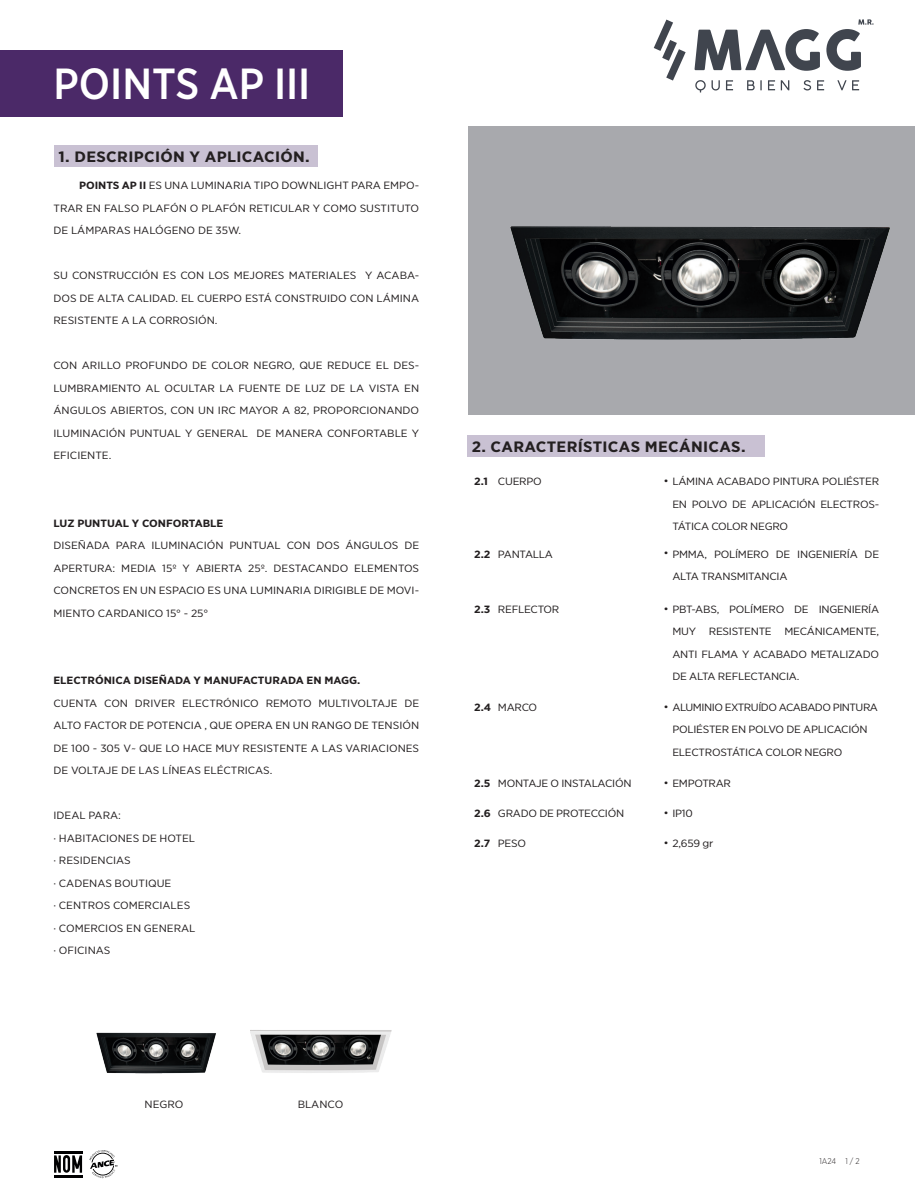
<style>
.page{position:relative;width:915px;height:1191px;background:#fff}
.page>*{position:absolute;margin:0;border:0;box-sizing:border-box;transform-origin:0 0}
.t1{font:500 43.5px "Gotham Narrow";color:#fff}
.t2{font:700 15px "Gotham Narrow";letter-spacing:.02em;color:#231f20;scale:1.14 1}
.t3{font:10.5px/22.5px "Gotham Narrow";letter-spacing:-.02em;color:#231f20;text-align:justify;scale:1.14 1}
.t4{font:10.5px "Gotham Narrow";color:#231f20;scale:1.14 1}
.t5{font:700 10.5px "Gotham Narrow";color:#231f20;scale:1.14 1}
.t6{font:10.5px "Gotham Narrow";letter-spacing:-.04em;color:#231f20;scale:1.14 1}
.t7{font:700 9px "Gotham Narrow";color:#231f20;scale:1.14 1}
.t8{font:300 8.25px "Gotham Narrow";color:#231f20}
.s1{font-weight:700}
</style>
<div class="page">
<div style="left:0;top:50px;width:343px;height:67px;background:#4b2968"></div>
<svg style="left:653px;top:20px;width:32px;height:61px"></svg>
<svg style="left:694px;top:29px;width:125px;height:42px"></svg>
<svg style="left:826px;top:19px;width:47px;height:52px"></svg>
<svg style="left:695px;top:80px;width:10px;height:12px"></svg>
<svg style="left:711px;top:80px;width:8px;height:10px"></svg>
<svg style="left:726px;top:80px;width:6px;height:10px"></svg>
<svg style="left:747px;top:80px;width:7px;height:10px"></svg>
<svg style="left:768px;top:80px;width:6px;height:10px"></svg>
<svg style="left:780px;top:80px;width:9px;height:10px"></svg>
<svg style="left:803px;top:80px;width:7px;height:10px"></svg>
<svg style="left:817px;top:80px;width:6px;height:10px"></svg>
<svg style="left:837px;top:80px;width:21px;height:10px"></svg>
<div style="left:468px;top:126px;width:446px;height:288px;background:#a8a9ad"></div>
<svg style="left:89px;top:1150px;width:29px;height:28px"></svg>
<hr style="left:54px;top:1150px;width:28px;height:3px;background:#000001">
<hr style="left:54px;top:1175px;width:28px;height:2px;background:#000001">
<svg style="left:54px;top:1155px;width:28px;height:17px"></svg>
<div style="left:54px;top:146px;width:264px;height:21px;background:#c9c1d3"></div>
<div style="left:467px;top:435px;width:298px;height:21px;background:#c9c1d3"></div>
<img style="left:510px;top:226px;width:380px;height:114px">
<img style="left:250px;top:1030px;width:142px;height:43px">
<img style="left:96px;top:1032px;width:120px;height:42px">
<h1 class="t1" style="left:54px;top:56px;width:258px">POINTS AP III</h1>
<p class="t2" style="left:59px;top:147px;width:222px">1. DESCRIPCIÓN Y APLICACIÓN.</p>
<p class="t3" style="left:53px;top:174px;width:322px;text-indent:25px"><span class="s1">POINTS AP II</span> ES UNA LUMINARIA TIPO DOWNLIGHT PARA EMPO-TRAR EN FALSO PLAFÓN O PLAFÓN RETICULAR Y COMO SUSTITUTO DE LÁMPARAS HALÓGENO DE 35W.</p>
<p class="t3" style="left:53px;top:264px;width:322px">SU CONSTRUCCIÓN ES CON LOS MEJORES MATERIALES Y ACABA-DOS DE ALTA CALIDAD. EL CUERPO ESTÁ CONSTRUIDO CON LÁMINA RESISTENTE A LA CORROSIÓN.</p>
<p class="t3" style="left:53px;top:354px;width:322px">CON ARILLO PROFUNDO DE COLOR NEGRO, QUE REDUCE EL DES-LUMBRAMIENTO AL OCULTAR LA FUENTE DE LUZ DE LA VISTA EN ÁNGULOS ABIERTOS, CON UN IRC MAYOR A 82, PROPORCIONANDO ILUMINACIÓN PUNTUAL Y GENERAL DE MANERA CONFORTABLE Y EFICIENTE.</p>
<p class="t5" style="left:53px;top:516px;width:150px">LUZ PUNTUAL Y CONFORTABLE</p>
<p class="t3" style="left:53px;top:534px;width:322px">DISEÑADA PARA ILUMINACIÓN PUNTUAL CON DOS ÁNGULOS DE APERTURA: MEDIA 15º Y ABIERTA 25º. DESTACANDO ELEMENTOS CONCRETOS EN UN ESPACIO ES UNA LUMINARIA DIRIGIBLE DE MOVI-MIENTO CARDANICO 15° - 25°</p>
<p class="t5" style="left:53px;top:674px;width:271px">ELECTRÓNICA DISEÑADA Y MANUFACTURADA EN MAGG.</p>
<p class="t3" style="left:53px;top:691px;width:322px">CUENTA CON DRIVER ELECTRÓNICO REMOTO MULTIVOLTAJE DE ALTO FACTOR DE POTENCIA , QUE OPERA EN UN RANGO DE TENSIÓN DE 100 - 305 V~ QUE LO HACE MUY RESISTENTE A LAS VARIACIONES DE VOLTAJE DE LAS LÍNEAS ELÉCTRICAS.</p>
<p class="t4" style="left:53px;top:809px;width:61px">IDEAL PARA:</p>
<p class="t4" style="left:53px;top:831px;width:126px">· HABITACIONES DE HOTEL</p>
<p class="t4" style="left:53px;top:854px;width:69px">· RESIDENCIAS</p>
<p class="t4" style="left:53px;top:876px;width:105px">· CADENAS BOUTIQUE</p>
<p class="t4" style="left:53px;top:899px;width:121px">· CENTROS COMERCIALES</p>
<p class="t4" style="left:53px;top:921px;width:126px">· COMERCIOS EN GENERAL</p>
<p class="t4" style="left:53px;top:944px;width:51px">· OFICINAS</p>
<p class="t2" style="left:471px;top:437px;width:242px">2. CARACTERÍSTICAS MECÁNICAS.</p>
<p class="t5" style="left:474px;top:475px;width:13px">2.1</p>
<p class="t3" style="left:497px;top:470px;width:40px">CUERPO</p>
<p class="t7" style="left:663px;top:475px;width:6px">•</p>
<p class="t3" style="left:672px;top:470px;width:183px">LÁMINA ACABADO PINTURA POLIÉSTER EN POLVO DE APLICACIÓN ELECTROS-TÁTICA COLOR NEGRO</p>
<p class="t5" style="left:474px;top:547px;width:16px">2.2</p>
<p class="t3" style="left:497px;top:542px;width:50px">PANTALLA</p>
<p class="t7" style="left:663px;top:547px;width:6px">•</p>
<p class="t3" style="left:672px;top:542px;width:183px">PMMA, POLÍMERO DE INGENIERÍA DE<br>ALTA TRANSMITANCIA</p>
<p class="t5" style="left:474px;top:602px;width:16px">2.3</p>
<p class="t3" style="left:497px;top:598px;width:55px">REFLECTOR</p>
<p class="t7" style="left:663px;top:603px;width:6px">•</p>
<p class="t3" style="left:672px;top:598px;width:183px">PBT-ABS, POLÍMERO DE INGENIERÍA MUY RESISTENTE MECÁNICAMENTE, ANTI FLAMA Y ACABADO METALIZADO DE ALTA REFLECTANCIA.</p>
<p class="t5" style="left:474px;top:700px;width:16px">2.4</p>
<p class="t3" style="left:497px;top:695px;width:36px">MARCO</p>
<p class="t7" style="left:663px;top:700px;width:6px">•</p>
<p class="t6" style="left:672px;top:700px;width:182px">ALUMINIO EXTRUÍDO ACABADO PINTURA</p>
<p class="t3" style="left:672px;top:718px;width:173px">POLIÉSTER EN POLVO DE APLICACIÓN</p>
<p class="t3" style="left:672px;top:740px;width:151px">ELECTROSTÁTICA COLOR NEGRO</p>
<p class="t5" style="left:474px;top:777px;width:16px">2.5</p>
<p class="t3" style="left:497px;top:772px;width:119px">MONTAJE O INSTALACIÓN</p>
<p class="t7" style="left:663px;top:777px;width:6px">•</p>
<p class="t3" style="left:672px;top:772px;width:53px">EMPOTRAR</p>
<p class="t5" style="left:474px;top:806px;width:16px">2.6</p>
<p class="t3" style="left:497px;top:802px;width:112px">GRADO DE PROTECCIÓN</p>
<p class="t7" style="left:663px;top:807px;width:6px">•</p>
<p class="t3" style="left:672px;top:802px;width:19px">IP10</p>
<p class="t5" style="left:474px;top:836px;width:16px">2.7</p>
<p class="t3" style="left:497px;top:831px;width:26px">PESO</p>
<p class="t7" style="left:663px;top:836px;width:6px">•</p>
<p class="t3" style="left:672px;top:831px;width:37px">2,659 gr</p>
<p class="t3" style="left:144px;top:1092px;width:36px">NEGRO</p>
<p class="t3" style="left:297px;top:1092px;width:41px">BLANCO</p>
<p class="t8" style="left:819px;top:1155px;width:42px">1A24 1 / 2</p>
</div>
